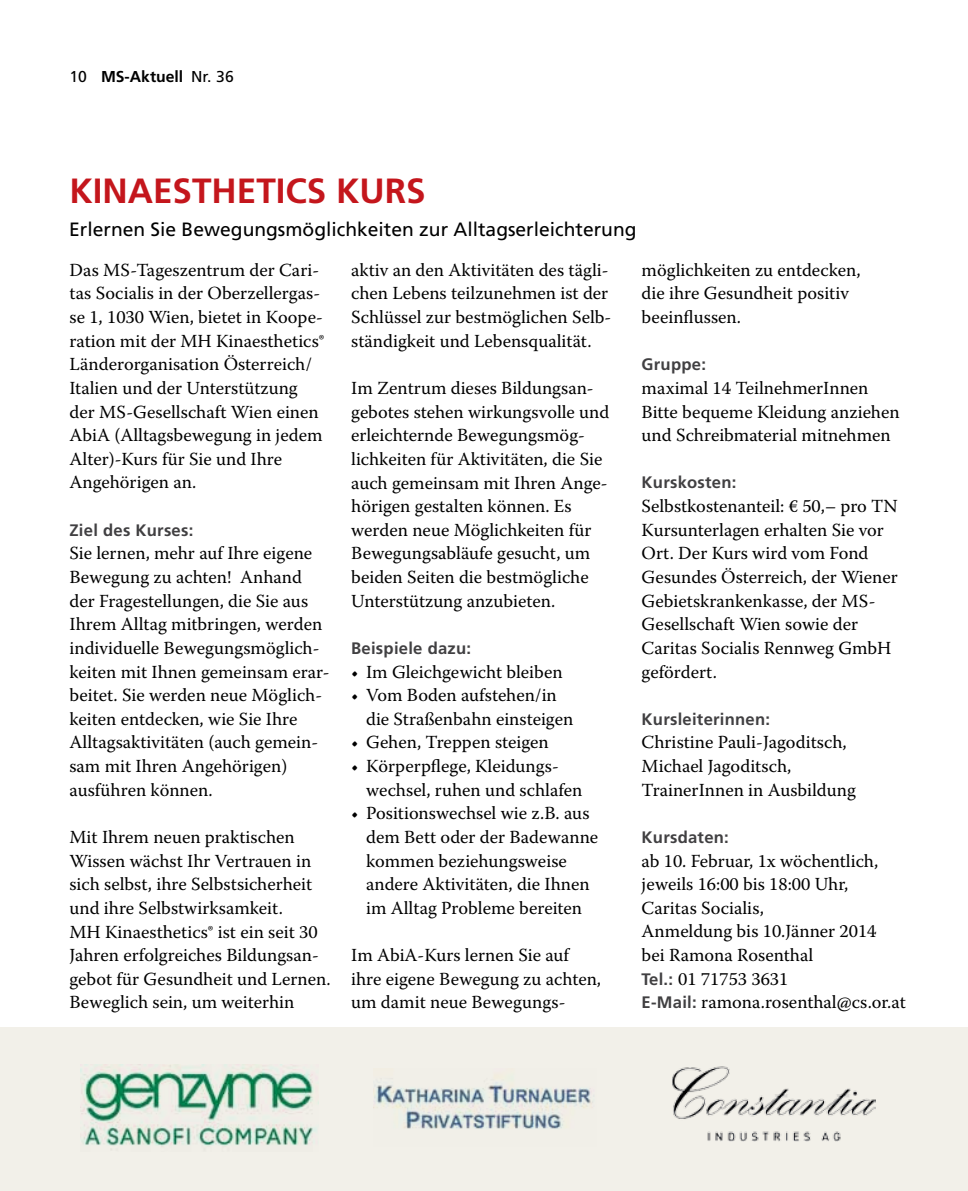
<style>
.page{position:relative;width:968px;height:1191px;background:#fff}
.page>*{position:absolute;margin:0;border:0;box-sizing:border-box;transform-origin:0 0}
.t1{font:700 35px "Frutiger CE";color:#c4161c}
.t2{font:19.25px "Frutiger";color:#000}
.t3{font:18.38px/23.6px "Warnock Pro";color:#000}
.t4{font:700 16.62px "Frutiger";letter-spacing:.015em;color:#414042}
.t5{font:700 15.75px "Frutiger";color:#000}
.s1{font-weight:400}
.s2{font-family:"Frutiger";font-weight:700;font-size:16.62px;color:#414042}
</style>
<div class="page">
<div style="left:0;top:1027px;width:967px;height:164px;background:#f2f0e9"></div>
<img style="left:672px;top:1066px;width:203px;height:75px">
<img style="left:81px;top:1064px;width:236px;height:83px">
<img style="left:373px;top:1075px;width:220px;height:54px">
<p class="t5" style="left:69px;top:67px;width:166px"><span class="s1">10</span> MS-Aktuell <span class="s1">Nr. 36</span></p>
<h1 class="t1" style="left:69px;top:170px;width:357px">KINAESTHETICS KURS</h1>
<p class="t2" style="left:69px;top:218px;width:568px">Erlernen Sie Bewegungsmöglichkeiten zur Alltagserleichterung</p>
<p class="t3" style="left:69px;top:257px;width:256px">Das MS-Tageszentrum der Cari&shy;tas Socialis in der Oberzellergas&shy;se 1, 1030 Wien, bietet in Koope&shy;ration mit der MH Kinaesthetics®<br>Länderorganisation Österreich/<br>Italien und der Unterstützung der MS-Gesellschaft Wien einen<br>AbiA (Alltagsbewegung in jedem<br>Alter)-Kurs für Sie und Ihre<br>Angehörigen an.</p>
<p class="t4" style="left:69px;top:520px;width:125px">Ziel des Kurses:</p>
<p class="t3" style="left:69px;top:541px;width:261px">Sie lernen, mehr auf Ihre eigene<br>Bewegung zu achten! Anhand der Fragestellungen, die Sie aus<br>Ihrem Alltag mitbringen, werden individuelle Bewegungsmöglich&shy;keiten mit Ihnen gemeinsam erar&shy;beitet. Sie werden neue Möglich&shy;keiten entdecken, wie Sie Ihre<br>Alltagsaktivitäten (auch gemein&shy;sam mit Ihren Angehörigen) ausführen können.</p>
<p class="t3" style="left:69px;top:825px;width:262px">Mit Ihrem neuen praktischen<br>Wissen wächst Ihr Vertrauen in sich selbst, ihre Selbstsicherheit und ihre Selbstwirksamkeit.<br>MH Kinaesthetics® ist ein seit 30<br>Jahren erfolgreiches Bildungsan&shy;gebot für Gesundheit und Lernen.<br>Beweglich sein, um weiterhin</p>
<p class="t3" style="left:641px;top:257px;width:220px">möglichkeiten zu entdecken, die ihre Gesundheit positiv beeinflussen.</p>
<p class="t4" style="left:641px;top:355px;width:66px">Gruppe:</p>
<p class="t3" style="left:641px;top:376px;width:259px">maximal 14 TeilnehmerInnen<br>Bitte bequeme Kleidung anziehen und Schreibmaterial mitnehmen</p>
<p class="t4" style="left:641px;top:473px;width:96px">Kurskosten:</p>
<p class="t3" style="left:641px;top:494px;width:258px">Selbstkostenanteil: € 50,– pro TN<br>Kursunterlagen erhalten Sie vor<br>Ort. Der Kurs wird vom Fond<br>Gesundes Österreich, der Wiener<br>Gebietskrankenkasse, der MS-<br>Gesellschaft Wien sowie der<br>Caritas Socialis Rennweg GmbH gefördert.</p>
<p class="t4" style="left:641px;top:709px;width:130px">Kursleiterinnen:</p>
<p class="t3" style="left:641px;top:730px;width:216px">Christine Pauli-Jagoditsch,<br>Michael Jagoditsch,<br>TrainerInnen in Ausbildung</p>
<p class="t4" style="left:641px;top:827px;width:89px">Kursdaten:</p>
<p class="t3" style="left:641px;top:848px;width:266px">ab 10. Februar, 1x wöchentlich, jeweils 16:00 bis 18:00 Uhr,<br>Caritas Socialis,<br>Anmeldung bis 10.Jänner 2014<br>bei Ramona Rosenthal<br><span class="s2">Tel.:</span> 01 71753 3631<br><span class="s2">E-Mail:</span> ramona.rosenthal@cs.or.at</p>
<p class="t3" style="left:351px;top:258px;width:261px">aktiv an den Aktivitäten des tägli&shy;chen Lebens teilzunehmen ist der Schlüssel zur bestmöglichen Selb&shy;ständigkeit und Lebensqualität.</p>
<p class="t3" style="left:351px;top:376px;width:260px">Im Zentrum dieses Bildungsan&shy;gebotes stehen wirkungsvolle und erleichternde Bewegungsmög&shy;lichkeiten für Aktivitäten, die Sie auch gemeinsam mit Ihren Ange&shy;hörigen gestalten können. Es werden neue Möglichkeiten für<br>Bewegungsabläufe gesucht, um beiden Seiten die bestmögliche<br>Unterstützung anzubieten.</p>
<p class="t4" style="left:351px;top:638px;width:121px">Beispiele dazu:</p>
<p class="t3" style="left:351px;top:659px;width:213px">• Im Gleichgewicht bleiben</p>
<p class="t3" style="left:366px;top:683px;width:209px;text-indent:-15px">• Vom Boden aufstehen/in die Straßenbahn einsteigen</p>
<p class="t3" style="left:351px;top:730px;width:199px">• Gehen, Treppen steigen</p>
<p class="t3" style="left:366px;top:754px;width:218px;text-indent:-15px">• Körperpflege, Kleidungs&shy;wechsel, ruhen und schlafen</p>
<p class="t3" style="left:366px;top:801px;width:234px;text-indent:-15px">• Positionswechsel wie z.B. aus dem Bett oder der Badewanne kommen beziehungsweise andere Aktivitäten, die Ihnen im Alltag Probleme bereiten</p>
<p class="t3" style="left:351px;top:943px;width:251px">Im AbiA-Kurs lernen Sie auf ihre eigene Bewegung zu achten, um damit neue Bewegungs-</p>
</div>
